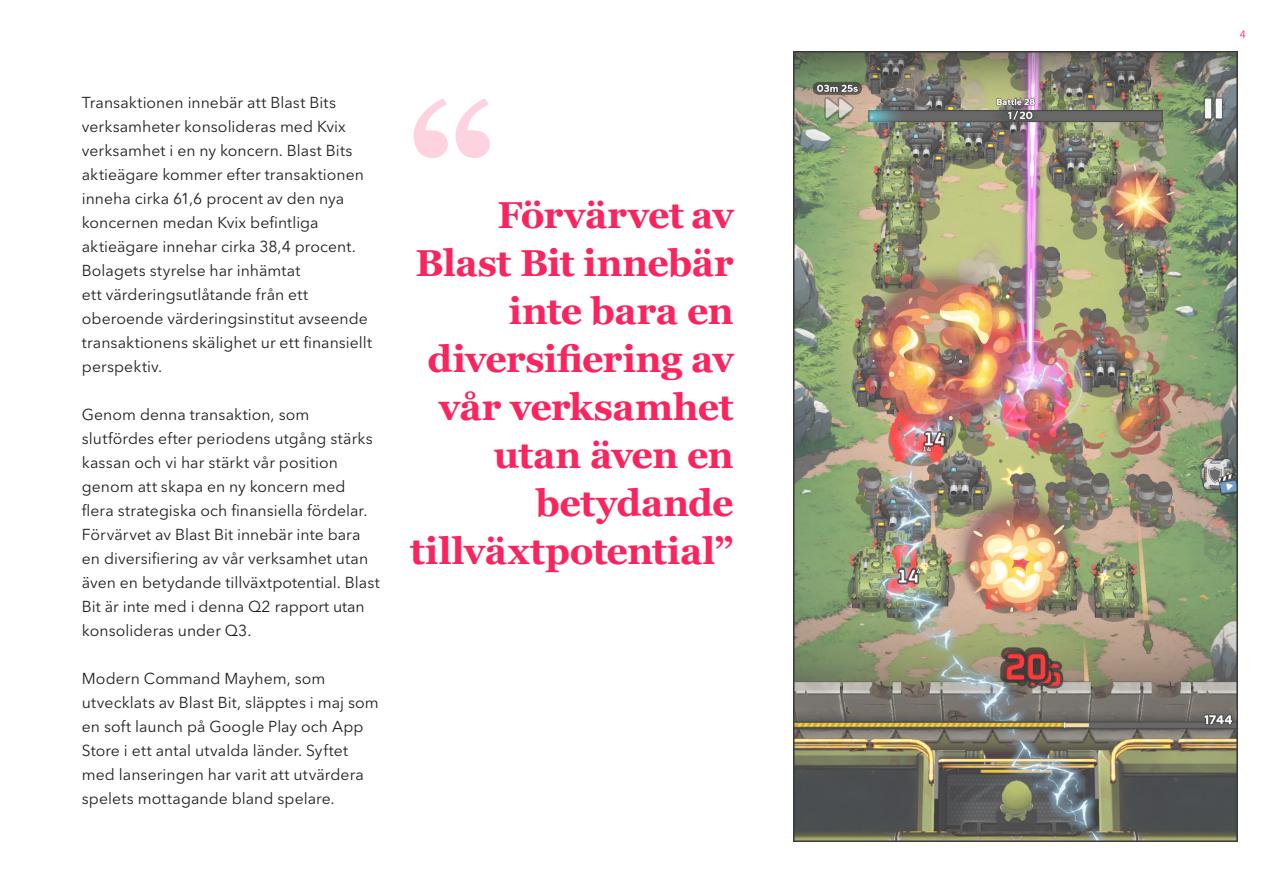
<style>
.page{position:relative;width:1276px;height:893px;background:#fff}
.page>*{position:absolute;margin:0;border:0;box-sizing:border-box;transform-origin:0 0}
.t1{font:700 174px "Georgia";color:#fed3df}
.t2{font:700 37.5px/48px "Georgia";letter-spacing:-.015em;color:#fa255e;text-align:right}
.A_Body_Left{font:15.75px/24px "Avenir Next LT Pro";letter-spacing:.005em;color:#231f20}
.t3{font:10.5px "Avenir Next LT Pro";color:#fa255e}
</style>
<div class="page">
<img style="left:793px;top:51px;width:445px;height:791px">
<p class="A_Body_Left" style="left:82px;top:91px;width:292px">Transaktionen innebär att Blast Bits verksamheter konsolideras med Kvix verksamhet i en ny koncern. Blast Bits aktieägare kommer efter transaktionen inneha cirka 61,6 procent av den nya koncernen medan Kvix befintliga aktieägare innehar cirka 38,4 procent.<br>Bolagets styrelse har inhämtat<br>ett värderingsutlåtande från ett oberoende värderingsinstitut avseende transaktionens skälighet ur ett finansiellt perspektiv.</p>
<p class="A_Body_Left" style="left:82px;top:403px;width:299px">Genom denna transaktion, som slutfördes efter periodens utgång stärks kassan och vi har stärkt vår position genom att skapa en ny koncern med flera strategiska och finansiella fördelar.<br>Förvärvet av Blast Bit innebär inte bara en diversifiering av vår verksamhet utan även en betydande tillväxtpotential. Blast Bit är inte med i denna Q2 rapport utan konsolideras under Q3.</p>
<p class="A_Body_Left" style="left:82px;top:667px;width:298px">Modern Command Mayhem, som utvecklats av Blast Bit, släpptes i maj som en soft launch på Google Play och App Store i ett antal utvalda länder. Syftet med lanseringen har varit att utvärdera spelets mottagande bland spelare.</p>
<p class="t1" style="left:407px;top:56px;width:92px">“</p>
<p class="t2" style="left:410px;top:191px;width:325px">Förvärvet av<br>Blast Bit innebär inte bara en diversifiering av vår verksamhet utan även en betydande tillväxtpotential”</p>
<p class="t3" style="left:1240px;top:28px;width:8px">4</p>
</div>
